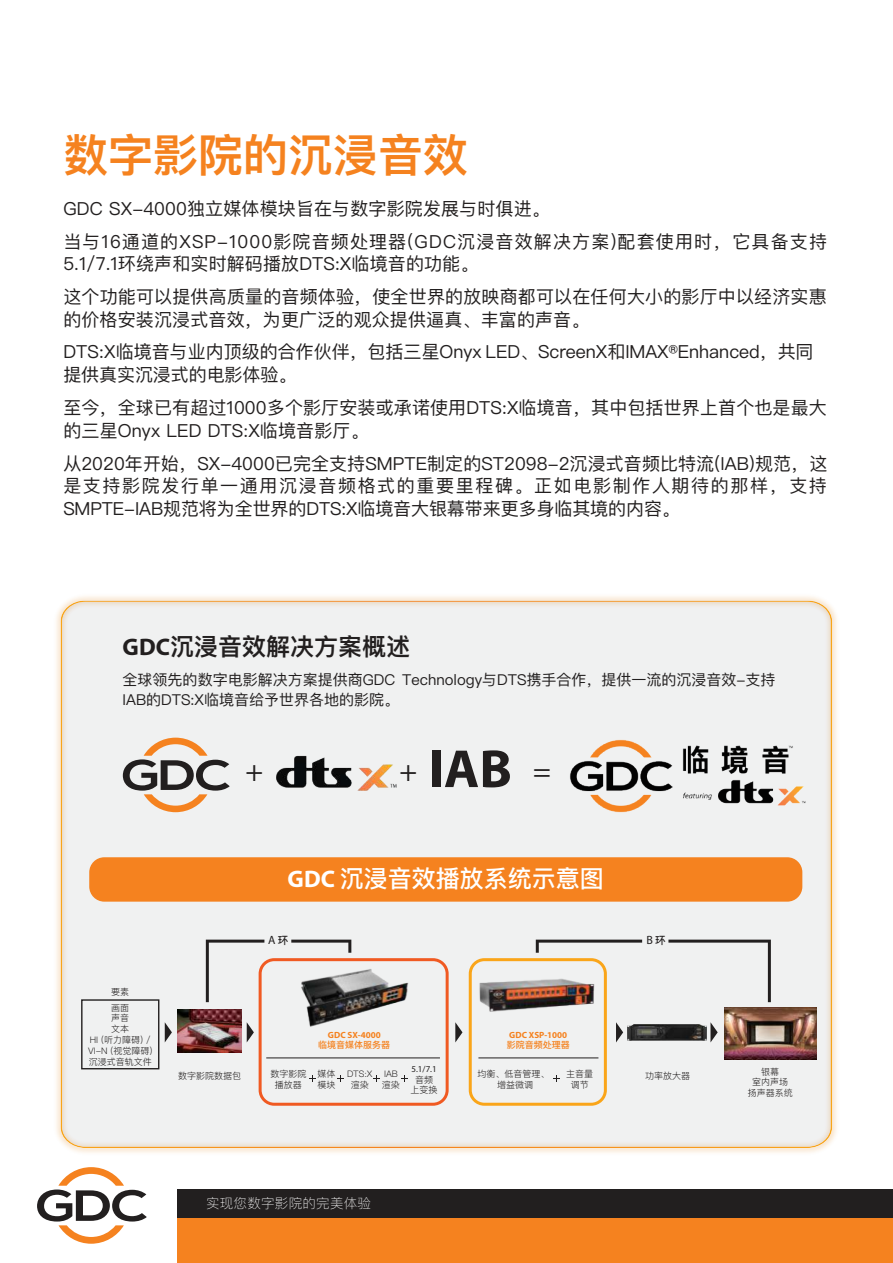
<style>
.page{position:relative;width:893px;height:1263px;background:#fff}
.page>*{position:absolute;margin:0;border:0;box-sizing:border-box;transform-origin:0 0}
.t1{font:700 54px "Myriad Pro";color:#221f1f}
.t2{font:600 45px "Ping Fang SC";color:#f5821f}
.t3{font:29.85px "Myriad Pro";color:#221f1f}
.t4{font:500 24px "Ping Fang SC";color:#fff}
.t5{font:600 24px "Ping Fang SC";color:#221f1f}
.t6{font:18px/33px "Ping Fang SC";letter-spacing:.01em;color:#221f1f}
.t7{font:18px/22.5px "Ping Fang SC";letter-spacing:.04em;color:#221f1f}
.t8{font:18px/33px "Ping Fang SC";letter-spacing:.065em;color:#221f1f}
.t9{font:15px/19.5px "Ping Fang SC";color:#221f1f}
.t10{font:100 13.5px "Ping Fang SC";letter-spacing:.02em;color:#fff}
.t11{font:12px "Myriad Pro";color:#221f1f}
.t12{font:300 9px/10.8px "Ping Fang SC";color:#221f1f;text-align:center}
.t13{font:700 9px "Myriad Pro";color:#f5821f}
.t14{font:500 9px "Ping Fang SC";color:#f5821f}
.t15{font:9px "Myriad Pro";color:#221f1f}
.s1{font-family:"Myriad Pro";font-weight:700}
.s2{font-weight:400;font-size:29.85px}
.s3{font-family:"Ping Fang SC";font-weight:500;font-size:10.5px}
</style>
<div class="page">
<img style="left:56px;top:596px;width:781px;height:557px">
<div style="left:60px;top:601px;width:772px;height:547px;background:#f0f1f1"></div>
<div style="left:89px;top:857px;width:713px;height:45px;background:#f5821f;border-radius:15px"></div>
<div style="left:178px;top:1205px;width:715px;height:58px;background:#f5821f"></div>
<div style="left:178px;top:1189px;width:715px;height:29px;background:#221f1f"></div>
<svg style="left:123px;top:738px;width:107px;height:74px"></svg>
<svg style="left:37px;top:1167px;width:110px;height:77px"></svg>
<img style="left:271px;top:751px;width:136px;height:45px">
<hr style="left:478px;top:1057px;width:120px;height:1px;background:#221f1f">
<svg style="left:536px;top:940px;width:106px;height:13px"></svg>
<svg style="left:668px;top:940px;width:103px;height:62px"></svg>
<img style="left:178px;top:1010px;width:64px;height:42px">
<svg style="left:616px;top:1022px;width:7px;height:20px"></svg>
<svg style="left:455px;top:1022px;width:7px;height:20px"></svg>
<svg style="left:165px;top:1022px;width:7px;height:20px"></svg>
<svg style="left:247px;top:1022px;width:7px;height:20px"></svg>
<svg style="left:710px;top:1022px;width:8px;height:20px"></svg>
<img style="left:724px;top:1007px;width:92px;height:52px">
<div style="left:81px;top:999px;width:78px;height:70px;border:1px solid #221f1f"></div>
<div style="left:469px;top:958px;width:138px;height:148px;border:3px solid #faa519;border-radius:14px"></div>
<svg style="left:554px;top:1075px;width:6px;height:7px"></svg>
<img style="left:478px;top:961px;width:119px;height:80px">
<hr style="left:266px;top:1057px;width:174px;height:1px;background:#221f1f">
<svg style="left:206px;top:940px;width:58px;height:62px"></svg>
<svg style="left:291px;top:940px;width:60px;height:13px"></svg>
<div style="left:259px;top:958px;width:190px;height:148px;border:3px solid #f05a22;border-radius:14px"></div>
<svg style="left:310px;top:1075px;width:6px;height:7px"></svg>
<svg style="left:337px;top:1075px;width:6px;height:7px"></svg>
<svg style="left:374px;top:1075px;width:6px;height:7px"></svg>
<svg style="left:402px;top:1075px;width:6px;height:6px"></svg>
<img style="left:292px;top:960px;width:122px;height:82px">
<img style="left:628px;top:1024px;width:78px;height:16px">
<img style="left:549px;top:720px;width:278px;height:103px">
<h2 class="t2" style="left:63px;top:127px;width:406px">数字影院的沉浸音效</h2>
<p class="t8" style="left:63px;top:192px;width:765px">GDC SX-4000独立媒体模块旨在与数字影院发展与时俱进。<br>当与16通道的XSP-1000影院音频处理器(GDC沉浸音效解决方案)配套使用时，它具备支持</p>
<p class="t6" style="left:63px;top:247px;width:765px">5.1/7.1环绕声和实时解码播放DTS:X临境音的功能。<br>这个功能可以提供高质量的音频体验，使全世界的放映商都可以在任何大小的影厅中以经济实惠</p>
<p class="t6" style="left:63px;top:303px;width:752px;line-height:32.1px">的价格安装沉浸式音效，为更广泛的观众提供逼真、丰富的声音。<br>DTS:X临境音与业内顶级的合作伙伴，包括三星Onyx LED、ScreenX和IMAX®Enhanced，共同</p>
<p class="t6" style="left:63px;top:358px;width:765px">提供真实沉浸式的电影体验。<br>至今，全球已有超过1000多个影厅安装或承诺使用DTS:X临境音，其中包括世界上首个也是最大</p>
<p class="t6" style="left:63px;top:414px;width:765px">的三星Onyx LED DTS:X临境音影厅。<br>从2020年开始，SX-4000已完全支持SMPTE制定的ST2098-2沉浸式音频比特流(IAB)规范，这</p>
<p class="t7" style="left:63px;top:474px;width:765px">是支持影院发行单一通用沉浸音频格式的重要里程碑。正如电影制作人期待的那样，支持<br>SMPTE-IAB规范将为全世界的DTS:X临境音大银幕带来更多身临其境的内容。</p>
<h3 class="t5" style="left:123px;top:632px;width:289px"><span class="s1">GDC</span>沉浸音效解决方案概述</h3>
<p class="t9" style="left:123px;top:670px;width:654px">全球领先的数字电影解决方案提供商GDC Technology与DTS携手合作，提供一流的沉浸音效-支持<br>IAB的DTS:X临境音给予世界各地的影院。</p>
<h1 class="t1" style="left:399px;top:737px;width:114px"><span class="s2">+</span> IAB</h1>
<h3 class="t3" style="left:246px;top:759px;width:19px">+</h3>
<h3 class="t3" style="left:533px;top:759px;width:19px">=</h3>
<p class="t12" style="left:111px;top:984px;width:19px;line-height:15.5px;text-align:left">要素画面</p>
<p class="t12" style="left:88px;top:1013px;width:66px">声音<br>文本<br>HI (听力障碍) /<br>VI-N (视觉障碍)</p>
<p class="t12" style="left:89px;top:1056px;width:64px">沉浸式音轨文件</p>
<p class="t12" style="left:178px;top:1070px;width:64px">数字影院数据包</p>
<h3 class="t4" style="left:288px;top:864px;width:318px"><span class="s1">GDC</span> 沉浸音效播放系统示意图</h3>
<p class="t11" style="left:268px;top:935px;width:22px">A<span class="s3">环</span></p>
<p class="t13" style="left:328px;top:1029px;width:54px">GDC SX-4000</p>
<p class="t14" style="left:318px;top:1039px;width:73px">临境音媒体服务器</p>
<p class="t13" style="left:509px;top:1029px;width:59px">GDC XSP-1000</p>
<p class="t14" style="left:507px;top:1039px;width:64px">影院音频处理器</p>
<p class="t12" style="left:270px;top:1068px;width:37px">数字影院播放器</p>
<p class="t12" style="left:317px;top:1068px;width:19px;text-align:left">媒体模块</p>
<p class="t12" style="left:347px;top:1068px;width:27px">DTS:X渲染</p>
<p class="t12" style="left:382px;top:1068px;width:19px;text-align:left">IAB渲染</p>
<p class="t15" style="left:411px;top:1065px;width:27px">5.1/7.1</p>
<p class="t12" style="left:411px;top:1074px;width:28px">音频上变换</p>
<p class="t12" style="left:478px;top:1068px;width:73px">均衡、低音管理、增益微调</p>
<p class="t12" style="left:566px;top:1068px;width:28px">主音量调节</p>
<p class="t10" style="left:206px;top:1194px;width:166px">实现您数字影院的完美体验</p>
<p class="t11" style="left:646px;top:935px;width:21px">B<span class="s3">环</span></p>
<p class="t12" style="left:645px;top:1070px;width:46px">功率放大器</p>
<p class="t12" style="left:748px;top:1066px;width:46px">银幕<br>室内声场扬声器系统</p>
</div>
